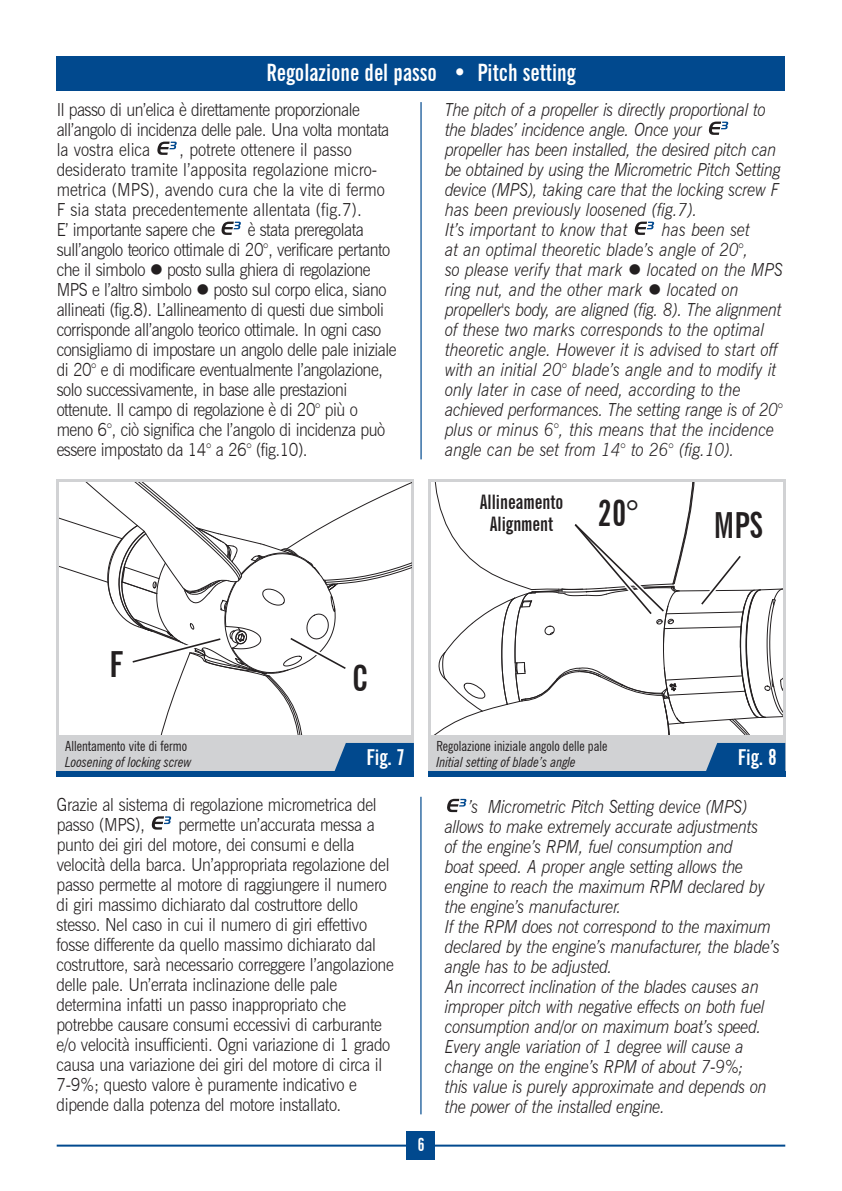
<style>
.page{position:relative;width:842px;height:1191px;background:#fff}
.page>*{position:absolute;margin:0;border:0;box-sizing:border-box;transform-origin:0 0}
.t1{font:700 extra-condensed 36px "News Gothic BT";color:#231f20}
.t2{font:700 extra-condensed 24px "News Gothic BT";color:#fff}
.t3{font:700 extra-condensed 22px "News Gothic BT";color:#fff}
.t4{font:700 extra-condensed 20px/22px "News Gothic BT";color:#231f20;text-align:center}
.t5{font:300 18px/20px "News Gothic BT";letter-spacing:-.02em;color:#231f20;scale:.9 1}
.t6{font:italic 300 18px/20px "News Gothic BT";letter-spacing:-.02em;color:#231f20;scale:.9 1}
.t7{font:italic 300 18px/20px "News Gothic BT";color:#231f20;scale:.9 1}
.t8{font:300 18px/20px "News Gothic BT";color:#231f20;scale:.9 1}
.t9{font:700 extra-condensed 18px "News Gothic BT";color:#fff}
.t10{font:condensed 14px "News Gothic BT";color:#231f20}
.t11{font:italic condensed 14px "News Gothic BT";color:#231f20}
</style>
<div class="page">
<hr style="left:57px;top:1144px;width:728px;height:2px;background:#01498e">
<div style="left:407px;top:1131px;width:28px;height:28px;background:#01498e"></div>
<div style="left:57px;top:57px;width:728px;height:34px;background:#01498e"></div>
<svg style="left:635px;top:222px;width:19px;height:13px"></svg>
<svg style="left:709px;top:122px;width:19px;height:13px"></svg>
<svg style="left:222px;top:222px;width:19px;height:13px"></svg>
<svg style="left:157px;top:142px;width:20px;height:13px"></svg>
<hr style="left:420px;top:102px;width:2px;height:357px;background:#01498e">
<div style="left:57px;top:479px;width:357px;height:292px;background:#d1d2d4"></div>
<div style="left:57px;top:771px;width:357px;height:6px;background:#01498e"></div>
<svg style="left:60px;top:482px;width:351px;height:252px;background:#f4f4f4"></svg>
<svg style="left:334px;top:743px;width:80px;height:28px;background:#115393"></svg>
<div style="left:428px;top:479px;width:357px;height:292px;background:#d1d2d4"></div>
<div style="left:428px;top:771px;width:357px;height:6px;background:#01498e"></div>
<div style="left:431px;top:482px;width:352px;height:252px;background:#fff"></div>
<svg style="left:706px;top:743px;width:79px;height:28px;background:#0f5292"></svg>
<svg style="left:447px;top:799px;width:19px;height:13px"></svg>
<svg style="left:152px;top:816px;width:19px;height:13px"></svg>
<hr style="left:420px;top:796px;width:1px;height:318px;background:#01498e">
<h2 class="t2" style="left:266px;top:58px;width:311px">Regolazione del passo • Pitch setting</h2>
<p class="t5" style="left:57px;top:99px;width:371px">Il passo di un’elica è direttamente proporzionale all’angolo di incidenza delle pale. Una volta montata la vostra elica</p>
<p class="t6" style="left:445px;top:99px;width:375px">The pitch of a propeller is directly proportional to the blades’ incidence angle. Once your<br>propeller has been installed, the desired pitch can be obtained by using the Micrometric Pitch Setting device (MPS), taking care that the locking screw F has been previously loosened (fig.7).<br>It’s important to know that</p>
<p class="t8" style="left:57px;top:139px;width:366px;text-indent:123px">, potrete ottenere il passo desiderato tramite l’apposita regolazione micro&shy;metrica (MPS), avendo cura che la vite di fermo F sia stata precedentemente allentata (fig.7).<br>E’ importante sapere che</p>
<p class="t5" style="left:57px;top:219px;width:379px;text-indent:191px">è stata preregolata sull’angolo teorico ottimale di 20°, verificare pertanto che il simbolo ● posto sulla ghiera di regolazione MPS e l’altro simbolo ● posto sul corpo elica, siano allineati (fig.8). L’allineamento di questi due simboli corrisponde all’angolo teorico ottimale. In ogni caso consigliamo di impostare un angolo delle pale iniziale di 20° e di modificare eventualmente l’angolazione, solo successivamente, in base alle prestazioni ottenute. Il campo di regolazione è di 20° più o meno 6°, ciò significa che l’angolo di incidenza può essere impostato da 14° a 26° (fig.10).</p>
<p class="t7" style="left:445px;top:219px;width:377px;text-indent:217px">has been set<br>at an optimal theoretic blade’s angle of 20°,<br>so please verify that mark ● located on the MPS ring nut, and the other mark ● located on propeller's body, are aligned (fig. 8). The alignment of these two marks corresponds to the optimal theoretic angle. However it is advised to start off with an initial 20° blade’s angle and to modify it only later in case of need, according to the achieved performances. The setting range is of 20° plus or minus 6°, this means that the incidence angle can be set from 14° to 26° (fig.10).</p>
<h1 class="t1" style="left:110px;top:642px;width:15px">F</h1>
<h1 class="t1" style="left:352px;top:656px;width:17px">C</h1>
<p class="t4" style="left:480px;top:490px;width:85px">Allineamento<br>Alignment</p>
<h1 class="t1" style="left:598px;top:492px;width:42px">20°</h1>
<h1 class="t1" style="left:714px;top:503px;width:50px">MPS</h1>
<p class="t10" style="left:65px;top:737px;width:123px">Allentamento vite di fermo</p>
<p class="t11" style="left:65px;top:753px;width:128px">Loosening of locking screw</p>
<p class="t3" style="left:738px;top:744px;width:40px">Fig. 8</p>
<p class="t10" style="left:437px;top:737px;width:172px">Regolazione iniziale angolo delle pale</p>
<p class="t11" style="left:437px;top:753px;width:141px">Initial setting of blade’s angle</p>
<p class="t3" style="left:366px;top:744px;width:40px">Fig. 7</p>
<p class="t5" style="left:57px;top:794px;width:357px">Grazie al sistema di regolazione micrometrica del passo (MPS),</p>
<p class="t5" style="left:57px;top:814px;width:376px;text-indent:122px">permette un’accurata messa a punto dei giri del motore, dei consumi e della velocità della barca. Un’appropriata regolazione del passo permette al motore di raggiungere il numero di giri massimo dichiarato dal costruttore dello stesso. Nel caso in cui il numero di giri effettivo fosse differente da quello massimo dichiarato dal costruttore, sarà necessario correggere l’angolazione delle pale. Un’errata inclinazione delle pale determina infatti un passo inappropriato che potrebbe causare consumi eccessivi di carburante e/o velocità insufficienti. Ogni variazione di 1 grado causa una variazione dei giri del motore di circa il 7-9%; questo valore è puramente indicativo e dipende dalla potenza del motore installato.</p>
<p class="t9" style="left:417px;top:1133px;width:9px">6</p>
<p class="t6" style="left:445px;top:796px;width:374px;text-indent:24px">’s Micrometric Pitch Setting device (MPS) allows to make extremely accurate adjustments<br>of the engine’s RPM, fuel consumption and<br>boat speed. A proper angle setting allows the engine to reach the maximum RPM declared by the engine’s manufacturer.<br>If the RPM does not correspond to the maximum declared by the engine’s manufacturer, the blade’s angle has to be adjusted.<br>An incorrect inclination of the blades causes an improper pitch with negative effects on both fuel consumption and/or on maximum boat’s speed.<br>Every angle variation of 1 degree will cause a change on the engine’s RPM of about 7-9%;<br>this value is purely approximate and depends on the power of the installed engine.</p>
</div>
